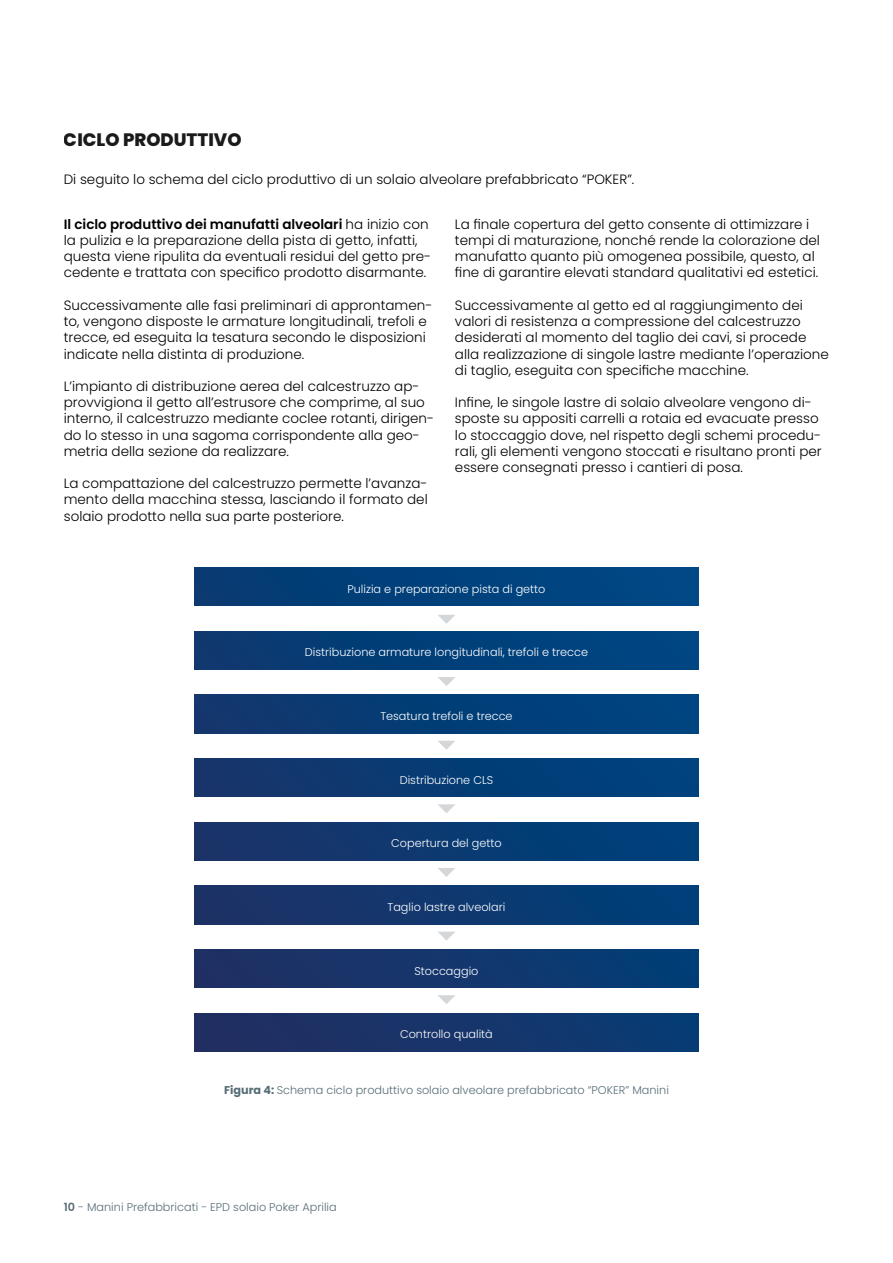
<style>
.page{position:relative;width:893px;height:1263px;background:#fff}
.page>*{position:absolute;margin:0;border:0;box-sizing:border-box;transform-origin:0 0}
.t1{font:800 18px "Poppins";color:#000}
.t2{font:300 13.5px/16.2px "Poppins";color:#000}
.t3{font:300 11.25px "Poppins";color:#fff}
.t4{font:300 11.25px "Poppins";color:#576d76}
.s1{font-weight:600}
.s2{font-weight:700}
</style>
<div class="page">
<svg style="left:438px;top:615px;width:17px;height:9px"></svg>
<svg style="left:438px;top:677px;width:17px;height:9px"></svg>
<svg style="left:438px;top:804px;width:17px;height:9px"></svg>
<svg style="left:438px;top:868px;width:17px;height:9px"></svg>
<svg style="left:438px;top:741px;width:17px;height:9px"></svg>
<svg style="left:438px;top:931px;width:17px;height:10px"></svg>
<svg style="left:438px;top:995px;width:17px;height:9px"></svg>
<div style="left:194px;top:568px;width:505px;height:38px;background:#00417b"></div>
<div style="left:194px;top:695px;width:505px;height:38px;background:linear-gradient(to right,#11366c,#004581)"></div>
<div style="left:194px;top:631px;width:505px;height:38px;background:linear-gradient(to right,#0b386e,#004784)"></div>
<div style="left:194px;top:758px;width:505px;height:39px;background:linear-gradient(to right,#17346a,#00437f)"></div>
<div style="left:194px;top:822px;width:505px;height:38px;background:linear-gradient(to right,#1c3267,#00417c)"></div>
<div style="left:194px;top:886px;width:505px;height:38px;background:linear-gradient(to right,#203165,#003f79)"></div>
<div style="left:194px;top:949px;width:505px;height:39px;background:linear-gradient(to right,#222f63,#023e77)"></div>
<div style="left:194px;top:1013px;width:505px;height:38px;background:linear-gradient(to right,#232d60,#083c74)"></div>
<h1 class="t1" style="left:64px;top:130px;width:179px">CICLO PRODUTTIVO</h1>
<p class="t2" style="left:64px;top:171px;width:572px">Di seguito lo schema del ciclo produttivo di un solaio alveolare prefabbricato “POKER”.</p>
<p class="t2" style="left:64px;top:216px;width:369px"><span class="s1">Il ciclo produttivo dei manufatti alveolari</span> ha inizio con la pulizia e la preparazione della pista di getto, infatti, questa viene ripulita da eventuali residui del getto pre&shy;cedente e trattata con specifico prodotto disarmante.</p>
<p class="t2" style="left:64px;top:297px;width:370px">Successivamente alle fasi preliminari di approntamen&shy;to, vengono disposte le armature longitudinali, trefoli e trecce, ed eseguita la tesatura secondo le disposizioni indicate nella distinta di produzione.</p>
<p class="t2" style="left:64px;top:378px;width:372px">L’impianto di distribuzione aerea del calcestruzzo ap&shy;provvigiona il getto all’estrusore che comprime, al suo interno, il calcestruzzo mediante coclee rotanti, dirigen&shy;do lo stesso in una sagoma corrispondente alla geo&shy;metria della sezione da realizzare.</p>
<p class="t2" style="left:64px;top:475px;width:365px;text-align:justify">La compattazione del calcestruzzo permette l’avanza&shy;mento della macchina stessa, lasciando il formato del solaio prodotto nella sua parte posteriore.</p>
<p class="t2" style="left:455px;top:216px;width:367px">La finale copertura del getto consente di ottimizzare i tempi di maturazione, nonché rende la colorazione del manufatto quanto più omogenea possibile, questo, al fine di garantire elevati standard qualitativi ed estetici.</p>
<p class="t2" style="left:455px;top:297px;width:375px">Successivamente al getto ed al raggiungimento dei valori di resistenza a compressione del calcestruzzo desiderati al momento del taglio dei cavi, si procede alla realizzazione di singole lastre mediante l’operazione di taglio, eseguita con specifiche macchine.</p>
<p class="t2" style="left:455px;top:394px;width:368px">Infine, le singole lastre di solaio alveolare vengono di&shy;sposte su appositi carrelli a rotaia ed evacuate presso lo stoccaggio dove, nel rispetto degli schemi procedu&shy;rali, gli elementi vengono stoccati e risultano pronti per essere consegnati presso i cantieri di posa.</p>
<p class="t3" style="left:347px;top:582px;width:200px">Pulizia e preparazione pista di getto</p>
<p class="t3" style="left:305px;top:646px;width:285px">Distribuzione armature longitudinali, trefoli e trecce</p>
<p class="t3" style="left:380px;top:709px;width:134px">Tesatura trefoli e trecce</p>
<p class="t3" style="left:400px;top:773px;width:95px">Distribuzione CLS</p>
<p class="t3" style="left:391px;top:837px;width:112px">Copertura del getto</p>
<p class="t3" style="left:387px;top:900px;width:119px">Taglio lastre alveolari</p>
<p class="t3" style="left:400px;top:964px;width:94px">Controllo qualità</p>
<p class="t3" style="left:414px;top:964px;width:66px">Stoccaggio</p>
<p class="t3" style="left:400px;top:1028px;width:94px">Controllo qualità</p>
<p class="t4" style="left:224px;top:1083px;width:446px"><span class="s2">Figura 4:</span> Schema ciclo produttivo solaio alveolare prefabbricato “POKER” Manini</p>
<p class="t4" style="left:64px;top:1200px;width:274px"><span class="s1">10</span> - Manini Prefabbricati - EPD solaio Poker Aprilia</p>
</div>
